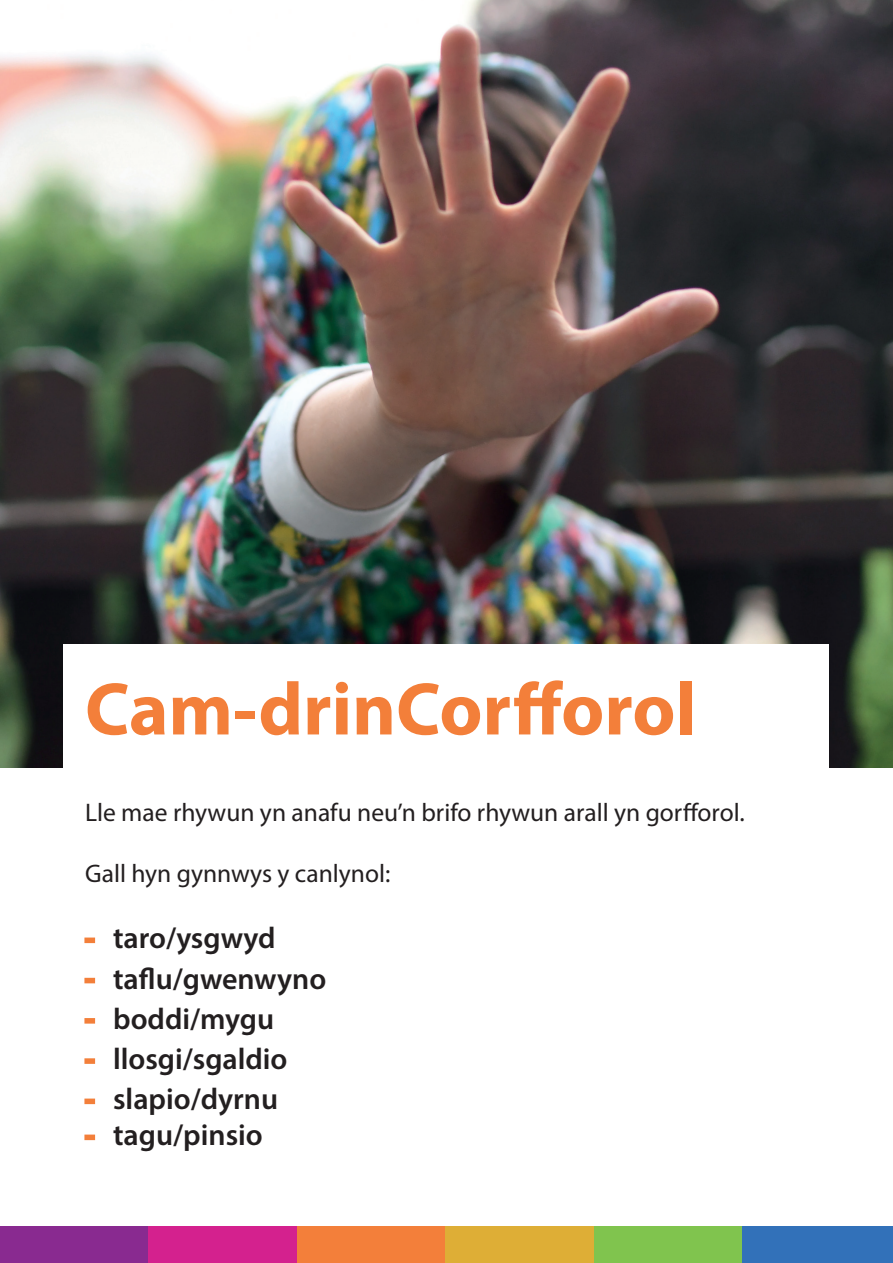
<style>
.page{position:relative;width:893px;height:1263px;background:#fff}
.page>*{position:absolute;margin:0;border:0;box-sizing:border-box;transform-origin:0 0}
.t1{font:700 75px "Myriad Pro";color:#f37f3a}
.t2{font:600 30px "Myriad Pro";color:#231f20}
.t3{font:25.5px "Myriad Pro";color:#231f20}
.s1{color:#f37f3a}
</style>
<div class="page">
<div style="left:0;top:1227px;width:150px;height:36px;background:#892a90"></div>
<div style="left:149px;top:1227px;width:150px;height:36px;background:#d4218e"></div>
<div style="left:297px;top:1227px;width:150px;height:36px;background:#f37f3a"></div>
<div style="left:446px;top:1227px;width:150px;height:36px;background:#deae36"></div>
<div style="left:594px;top:1227px;width:150px;height:36px;background:#80c44e"></div>
<div style="left:743px;top:1227px;width:150px;height:36px;background:#3271b9"></div>
<img style="left:0;top:0;width:893px;height:767px">
<div style="left:64px;top:644px;width:765px;height:534px;background:#fff"></div>
<p class="t1" style="left:85px;top:660px;width:613px">Cam-drinCorfforol</p>
<p class="t3" style="left:85px;top:796px;width:661px">Lle mae rhywun yn anafu neu’n brifo rhywun arall yn gorfforol.</p>
<p class="t3" style="left:85px;top:857px;width:307px">Gall hyn gynnwys y canlynol:</p>
<p class="t2" style="left:85px;top:919px;width:192px"><span class="s1">-</span> taro/ysgwyd</p>
<p class="t2" style="left:85px;top:959px;width:243px"><span class="s1">-</span> taflu/gwenwyno</p>
<p class="t2" style="left:85px;top:1000px;width:191px"><span class="s1">-</span> boddi/mygu</p>
<p class="t2" style="left:85px;top:1040px;width:204px"><span class="s1">-</span> llosgi/sgaldio</p>
<p class="t2" style="left:85px;top:1080px;width:195px"><span class="s1">-</span> slapio/dyrnu</p>
<p class="t2" style="left:85px;top:1116px;width:179px"><span class="s1">-</span> tagu/pinsio</p>
</div>
